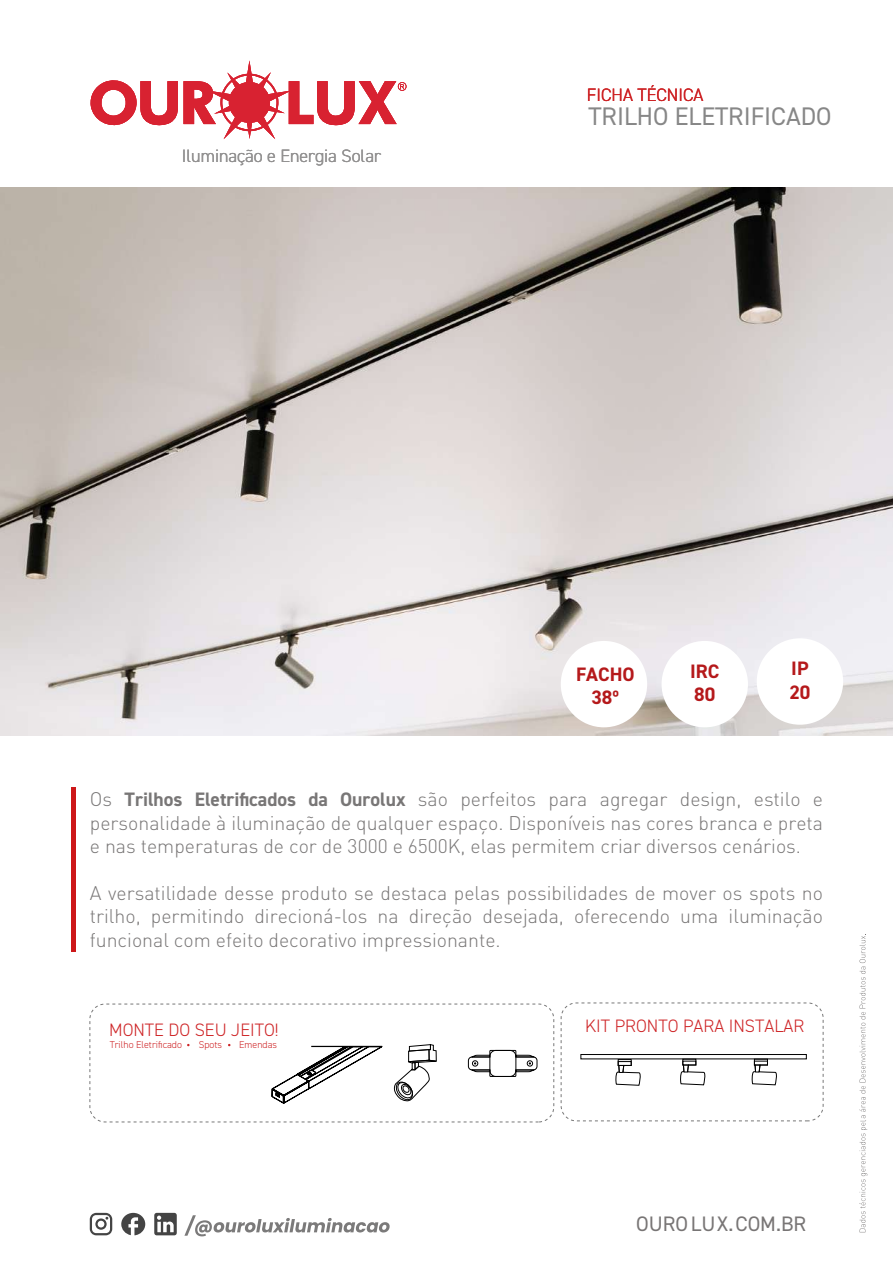
<style>
.page{position:relative;width:893px;height:1263px;background:#fff}
.page>*{position:absolute;margin:0;border:0;box-sizing:border-box;transform-origin:0 0}
.t1{font:25.5px "DIN2014";color:#878787}
.t2{font:21px "DIN2014";color:#787575}
.t3{font:300 19.5px/23.4px "DIN";color:#787676;text-align:justify}
.t4{font:700 19.5px/23.4px "DIN2014";color:#b5191b}
.t5{font:300 18px "DIN2014";color:#ce2426}
.t6{font:300 18px "DIN2014";color:#939292}
.t7{font:300 9.9px "DIN2014";color:#ce2426}
.s1{font-family:"DIN2014";font-weight:700}
</style>
<div class="page">
<hr style="left:71px;top:788px;width:4px;height:164px;background:#cd1719">
<svg style="left:154px;top:1213px;width:23px;height:22px"></svg>
<svg style="left:121px;top:1213px;width:24px;height:22px"></svg>
<svg style="left:90px;top:1213px;width:22px;height:22px"></svg>
<svg style="left:184px;top:1215px;width:206px;height:21px"></svg>
<img style="left:0;top:187px;width:893px;height:549px">
<div style="left:662px;top:641px;width:86px;height:86px;background:#fff;border-radius:50%"></div>
<div style="left:561px;top:641px;width:86px;height:86px;background:#fff;border-radius:50%"></div>
<svg style="left:615px;top:1059px;width:26px;height:27px"></svg>
<div style="left:618px;top:1061px;width:13px;height:5px;border:1px solid #000"></div>
<svg style="left:680px;top:1059px;width:26px;height:26px"></svg>
<svg style="left:751px;top:1059px;width:26px;height:26px"></svg>
<div style="left:754px;top:1061px;width:14px;height:4px;border:1px solid #000"></div>
<div style="left:581px;top:1054px;width:225px;height:5px;border:1px solid #000"></div>
<svg style="left:394px;top:1044px;width:43px;height:57px"></svg>
<div style="left:561px;top:1003px;width:262px;height:118px;border:1px dashed #777;border-radius:15px"></div>
<div style="left:90px;top:1004px;width:464px;height:118px;border:1px dashed #777;border-radius:15px"></div>
<svg style="left:272px;top:1046px;width:110px;height:58px"></svg>
<hr style="left:312px;top:1046px;width:70px;height:1px;background:#000">
<svg style="left:468px;top:1050px;width:69px;height:27px"></svg>
<svg style="left:90px;top:80px;width:88px;height:46px"></svg>
<svg style="left:184px;top:60px;width:222px;height:79px"></svg>
<svg style="left:859px;top:934px;width:8px;height:298px"></svg>
<div style="left:757px;top:638px;width:86px;height:87px;background:#fff;border-radius:50%"></div>
<p class="t5" style="left:587px;top:84px;width:118px">FICHA TÉCNICA</p>
<p class="t6" style="left:182px;top:144px;width:201px">Iluminação e Energia Solar</p>
<h1 class="t1" style="left:588px;top:100px;width:245px">TRILHO ELETRIFICADO</h1>
<p class="t4" style="left:576px;top:662px;width:60px;text-align:center">FACHO<br>38º</p>
<p class="t4" style="left:690px;top:659px;width:31px">IRC<br>80</p>
<p class="t4" style="left:789px;top:657px;width:23px">IP<br>20</p>
<p class="t3" style="left:90px;top:787px;width:735px">Os <span class="s1">Trilhos Eletrificados da Ourolux</span> são perfeitos para agregar design, estilo e personalidade à iluminação de qualquer espaço. Disponíveis nas cores branca e preta e nas temperaturas de cor de 3000 e 6500K, elas permitem criar diversos cenários.</p>
<p class="t3" style="left:90px;top:881px;width:735px">A versatilidade desse produto se destaca pelas possibilidades de mover os spots no trilho, permitindo direcioná-los na direção desejada, oferecendo uma iluminação funcional com efeito decorativo impressionante.</p>
<p class="t5" style="left:109px;top:1018px;width:171px">MONTE DO SEU JEITO!</p>
<p class="t5" style="left:585px;top:1015px;width:221px">KIT PRONTO PARA INSTALAR</p>
<p class="t7" style="left:110px;top:1038px;width:74px">Trilho Eletrificado</p>
<p class="t7" style="left:199px;top:1038px;width:25px">Spots</p>
<p class="t7" style="left:239px;top:1038px;width:39px">Emendas</p>
<p class="t2" style="left:636px;top:1211px;width:172px">OUROLUX.COM.BR</p>
</div>
